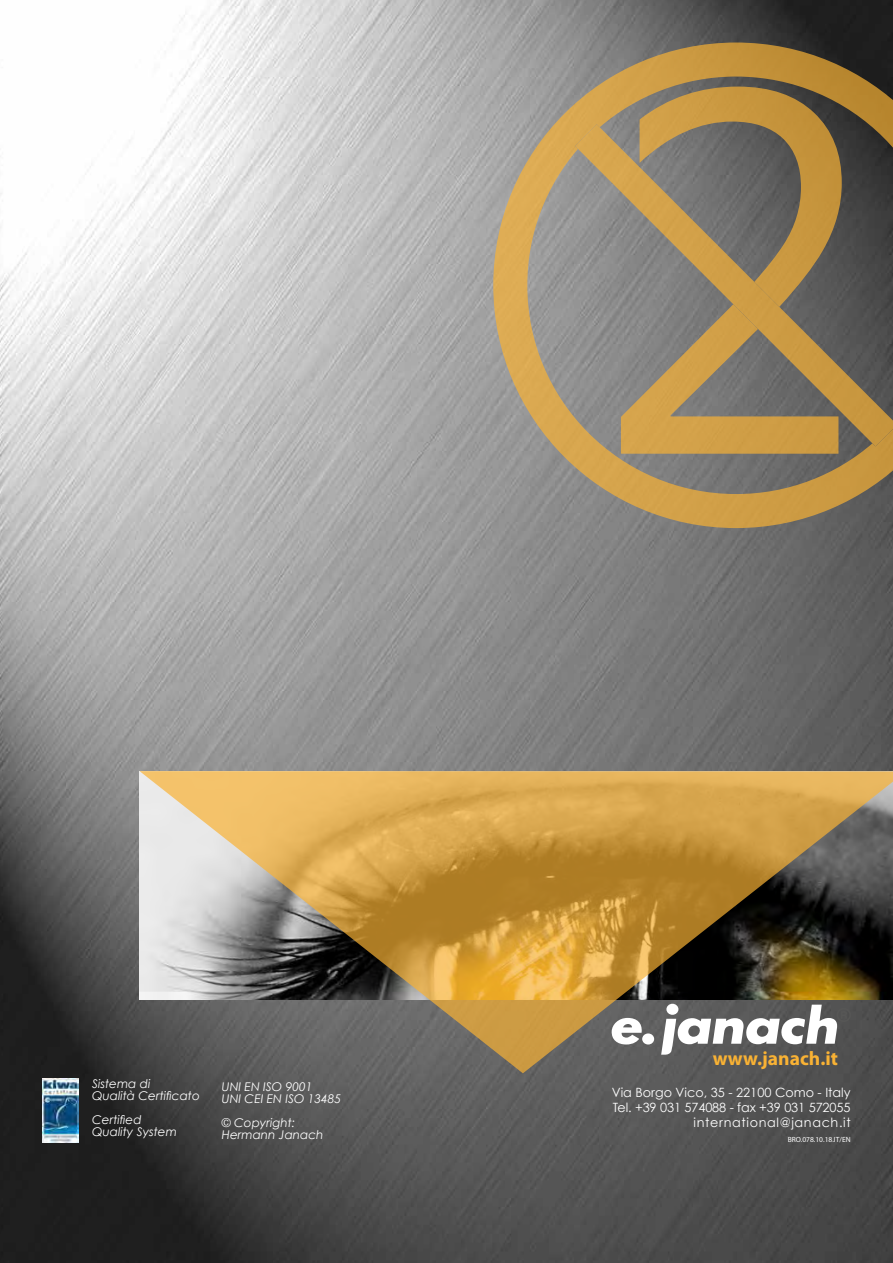
<style>
.page{position:relative;width:893px;height:1263px;background:#fff}
.page>*{position:absolute;margin:0;border:0;box-sizing:border-box;transform-origin:0 0}
.t1{font:700 19.65px "Myriad Pro";color:#f9b234}
.t2{font:12.75px/15.3px "Century Gothic";color:#fff;text-align:right}
.t3{font:italic 12px/12px "Century Gothic";color:#fff}
.t4{font:7.5px "Myriad Pro";color:#fff}
</style>
<div class="page">
<img style="left:0;top:0;width:893px;height:1263px">
<svg style="left:140px;top:771px;width:753px;height:302px;background:#a08553"></svg>
<svg style="left:493px;top:43px;width:400px;height:485px;background:#a58e67"></svg>
<svg style="left:575px;top:124px;width:318px;height:322px;background:#8d7d60"></svg>
<img style="left:43px;top:1079px;width:36px;height:63px">
<div style="left:642px;top:1033px;width:12px;height:11px;background:#fff;border-radius:50%"></div>
<svg style="left:611px;top:1018px;width:31px;height:26px"></svg>
<svg style="left:661px;top:1005px;width:177px;height:50px"></svg>
<p class="t3" style="left:92px;top:1077px;width:109px">Sistema di<br>Qualità Certificato</p>
<p class="t3" style="left:92px;top:1113px;width:86px">Certified<br>Quality System</p>
<p class="t3" style="left:222px;top:1080px;width:121px">UNI EN ISO 9001<br>UNI CEI EN ISO 13485</p>
<p class="t3" style="left:222px;top:1116px;width:103px">© Copyright:<br>Hermann Janach</p>
<h1 class="t1" style="left:713px;top:1045px;width:127px">www.janach.it</h1>
<p class="t2" style="left:612px;top:1084px;width:240px">Via Borgo Vico, 35 - 22100 Como - Italy<br>Tel. +39 031 574088 - fax +39 031 572055 international@janach.it</p>
<p class="t4" style="left:788px;top:1135px;width:64px">BRO.078.10.18.IT/EN</p>
</div>
